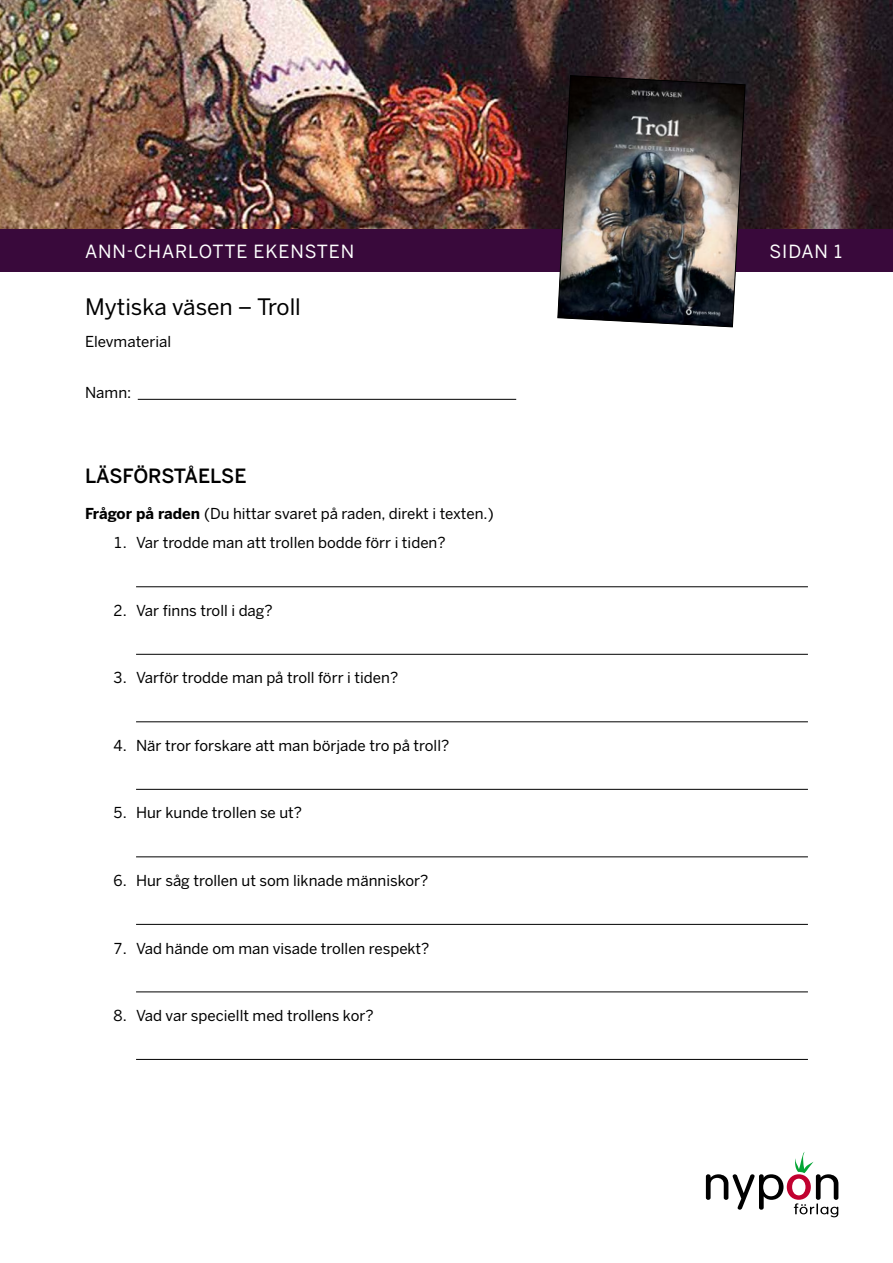
<style>
.page{position:relative;width:893px;height:1263px;background:#fff}
.page>*{position:absolute;margin:0;border:0;box-sizing:border-box;transform-origin:0 0}
.t1{font:22.5px "Benton Sans";color:#000}
.t2{font:500 19.5px "Benton Sans";letter-spacing:-.005em;color:#000}
.t3{font:18px "Benton Sans";letter-spacing:.05em;color:#fff}
.t4{font:15px "Benton Sans";color:#000}
.s1{font-weight:700}
</style>
<div class="page">
<img style="left:733px;top:0;width:160px;height:230px">
<img style="left:0;top:0;width:733px;height:230px">
<div style="left:0;top:230px;width:893px;height:42px;background:#39093b"></div>
<img style="left:557px;top:75px;width:189px;height:253px">
<svg style="left:706px;top:1152px;width:132px;height:65px"></svg>
<hr style="left:138px;top:399px;width:378px;height:1px;background:#000">
<hr style="left:136px;top:586px;width:672px;height:1px;background:#000">
<hr style="left:136px;top:654px;width:672px;height:1px;background:#000">
<hr style="left:136px;top:721px;width:672px;height:1px;background:#000">
<hr style="left:136px;top:789px;width:672px;height:1px;background:#000">
<hr style="left:136px;top:856px;width:672px;height:1px;background:#000">
<hr style="left:136px;top:924px;width:672px;height:1px;background:#000">
<hr style="left:136px;top:991px;width:672px;height:1px;background:#000">
<hr style="left:136px;top:1059px;width:672px;height:1px;background:#000">
<p class="t3" style="left:85px;top:241px;width:271px">ANN-CHARLOTTE EKENSTEN</p>
<h1 class="t1" style="left:85px;top:294px;width:217px">Mytiska väsen – Troll</h1>
<p class="t4" style="left:85px;top:333px;width:88px">Elevmaterial</p>
<p class="t4" style="left:85px;top:384px;width:48px">Namn:</p>
<h2 class="t2" style="left:85px;top:464px;width:163px">LÄSFÖRSTÅELSE</h2>
<p class="t4" style="left:85px;top:504px;width:410px"><span class="s1">Frågor på raden</span> (Du hittar svaret på raden, direkt i texten.)</p>
<p class="t4" style="left:113px;top:534px;width:334px">1. Var trodde man att trollen bodde förr i tiden?</p>
<p class="t4" style="left:113px;top:601px;width:161px">2. Var finns troll i dag?</p>
<p class="t4" style="left:113px;top:669px;width:287px">3. Varför trodde man på troll förr i tiden?</p>
<p class="t4" style="left:113px;top:736px;width:338px">4. När tror forskare att man började tro på troll?</p>
<p class="t4" style="left:113px;top:804px;width:190px">5. Hur kunde trollen se ut?</p>
<p class="t4" style="left:113px;top:871px;width:317px">6. Hur såg trollen ut som liknade människor?</p>
<p class="t4" style="left:113px;top:939px;width:318px">7. Vad hände om man visade trollen respekt?</p>
<p class="t4" style="left:113px;top:1006px;width:262px">8. Vad var speciellt med trollens kor?</p>
<p class="t3" style="left:769px;top:241px;width:74px">SIDAN 1</p>
</div>
